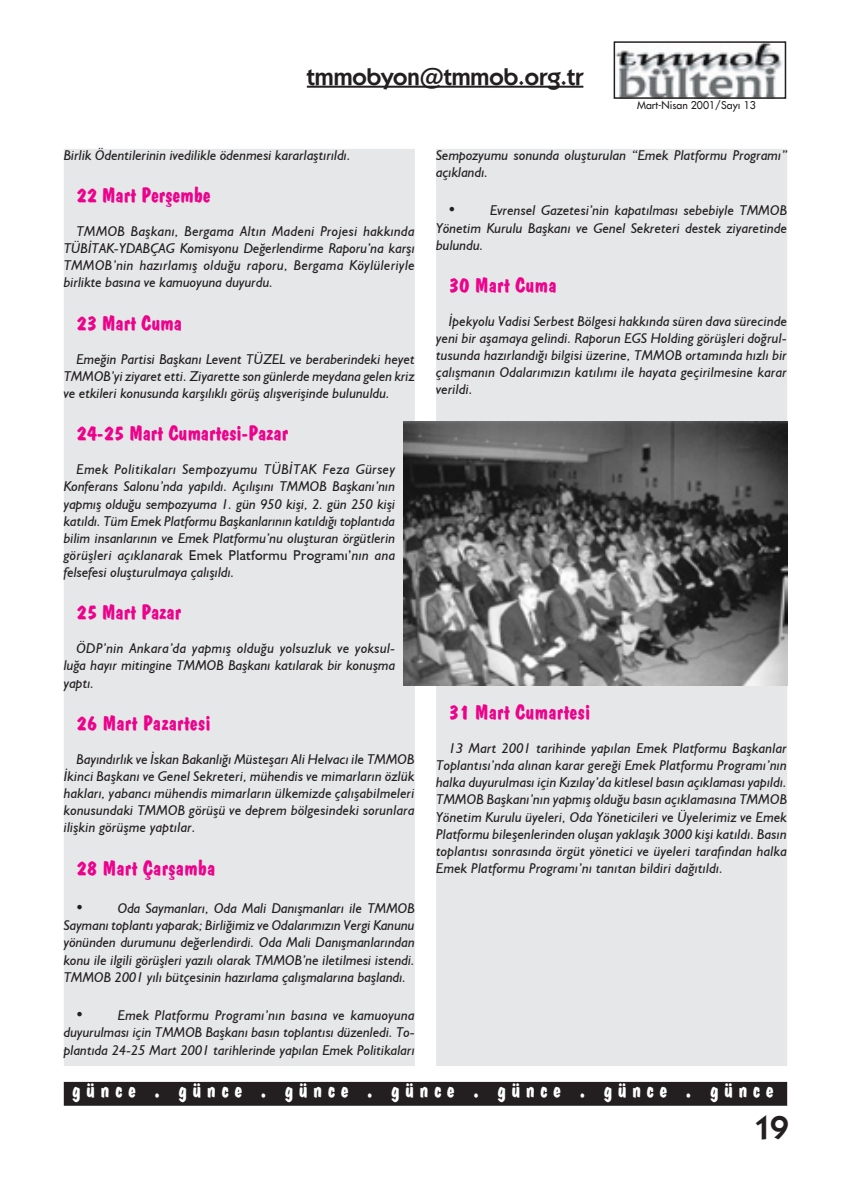
<style>
.page{position:relative;width:851px;height:1191px;background:#fff}
.page>*{position:absolute;margin:0;border:0;box-sizing:border-box;transform-origin:0 0}
.t1{font:600 33px "Kabel IT Cby BT";color:#231f20}
.t2{font:600 24px "Kabel IT Cby BT";color:#231f20}
.t3{font:21px "Dom Bold BT";color:#ed028c}
.t4{font:21px "Dom Bold BT";letter-spacing:.265em;color:#fff}
.t5{font:italic 14.25px/17.1px "Humanist 521 BT";color:#231f20;text-align:justify}
.t6{font:10.5px "Beatles";color:#231f20}
.s1{font-style:normal}
.s2{font-family:"Times New Roman";font-style:normal;font-size:18px}
</style>
<div class="page">
<img style="left:616px;top:44px;width:167px;height:52px">
<div style="left:613px;top:41px;width:173px;height:58px;border:2px solid #231f20"></div>
<hr style="left:307px;top:86px;width:276px;height:2px;background:#231f20">
<div style="left:64px;top:1082px;width:722px;height:23px;background:#231f20"></div>
<div style="left:64px;top:150px;width:350px;height:915px;background:#e6e7e9"></div>
<div style="left:64px;top:149px;width:351px;height:917px;border:2px solid #e6e7e9"></div>
<div style="left:437px;top:150px;width:349px;height:915px;background:#e6e7e9"></div>
<img style="left:404px;top:421px;width:383px;height:264px">
<h2 class="t2" style="left:307px;top:61px;width:278px">tmmobyon@tmmob.org.tr</h2>
<p class="t6" style="left:637px;top:98px;width:120px">Mart-Nisan 2001/Sayı 13</p>
<p class="t5" style="left:64px;top:146px;width:288px">Birlik Ödentilerinin ivedilikle ödenmesi kararlaþtýrýldý.</p>
<h3 class="t3" style="left:76px;top:182px;width:135px">22 Mart Perþembe</h3>
<p class="t5" style="left:64px;top:222px;width:352px;text-indent:13px">TMMOB Baþkaný, Bergama Altýn Madeni Projesi hakkýnda TÜBÝTAK-YDABÇAG Komisyonu Deðerlendirme Raporu’na karþý TMMOB’nin hazýrlamýþ olduðu raporu, Bergama Köylüleriyle birlikte basýna ve kamuoyuna duyurdu.</p>
<h3 class="t3" style="left:76px;top:310px;width:107px">23 Mart Cuma</h3>
<p class="t5" style="left:64px;top:350px;width:352px;text-indent:13px">Emeðin Partisi Baþkaný Levent TÜZEL ve beraberindeki heyet TMMOB’yi ziyaret etti. Ziyarette son günlerde meydana gelen kriz ve etkileri konusunda karþýlýklý görüþ alýþveriþinde bulunuldu.</p>
<h3 class="t3" style="left:76px;top:420px;width:213px">24-25 Mart Cumartesi-Pazar</h3>
<p class="t5" style="left:64px;top:461px;width:333px;text-indent:13px">Emek Politikalarý Sempozyumu TÜBÝTAK Feza Gürsey Konferans Salonu’nda yapýldý. Açýlýþýný TMMOB Baþkaný’nýn yapmýþ olduðu sempozyuma 1. gün 950 kiþi, 2. gün 250 kiþi katýldý. Tüm Emek Platformu Baþkanlarýnýn katýldýðý toplantýda bilim insanlarýnýn ve Emek Platformu’nu oluþturan örgütlerin görüþleri açýklanarak <span class="s1">Emek Platformu Programý’</span>nýn ana felsefesi oluþturulmaya çalýþýldý.</p>
<h3 class="t3" style="left:76px;top:599px;width:106px">25 Mart Pazar</h3>
<p class="t5" style="left:64px;top:639px;width:333px;text-indent:13px">ÖDP’nin Ankara’da yapmýþ olduðu yolsuzluk ve yoksul&shy;luða hayýr mitingine TMMOB Baþkaný katýlarak bir konuþma yaptý.</p>
<h3 class="t3" style="left:76px;top:710px;width:135px">26 Mart Pazartesi</h3>
<p class="t5" style="left:64px;top:750px;width:352px;text-indent:13px">Bayýndýrlýk ve Ýskan Bakanlýðý Müsteþarý Ali Helvacý ile TMMOB Ýkinci Baþkaný ve Genel Sekreteri, mühendis ve mimarlarýn özlük haklarý, yabancý mühendis mimarlarýn ülkemizde çalýþabilmeleri konusundaki TMMOB görüþü ve deprem bölgesindeki sorunlara iliþkin görüþme yaptýlar.</p>
<h3 class="t3" style="left:76px;top:854px;width:140px">28 Mart Çarþamba</h3>
<p class="t5" style="left:64px;top:899px;width:352px;text-indent:13px"><span class="s2">•</span> Oda Saymanlarý, Oda Mali Danýþmanlarý ile TMMOB Saymaný toplantý yaparak; Birliðimiz ve Odalarýmýzýn Vergi Kanunu yönünden durumunu deðerlendirdi. Oda Mali Danýþmanlarýndan konu ile ilgili görüþleri yazýlý olarak TMMOB’ne iletilmesi istendi.<br>TMMOB 2001 yýlý bütçesinin hazýrlama çalýþmalarýna baþlandý.</p>
<p class="t5" style="left:64px;top:1006px;width:352px;text-indent:13px"><span class="s2">•</span> Emek Platformu Programý’nýn basýna ve kamuoyuna duyurulmasý için TMMOB Baþkaný basýn toplantýsý düzenledi. To&shy;plantýda 24-25 Mart 2001 tarihlerinde yapýlan Emek Politikalarý</p>
<p class="t5" style="left:436px;top:146px;width:352px">Sempozyumu sonunda oluþturulan “Emek Platformu Programý” açýklandý.</p>
<p class="t5" style="left:436px;top:202px;width:352px;text-indent:13px"><span class="s2">•</span> Evrensel Gazetesi’nin kapatýlmasý sebebiyle TMMOB Yönetim Kurulu Baþkaný ve Genel Sekreteri destek ziyaretinde bulundu.</p>
<h3 class="t3" style="left:449px;top:272px;width:109px">30 Mart Cuma</h3>
<p class="t5" style="left:436px;top:312px;width:352px;text-indent:13px">Ýpekyolu Vadisi Serbest Bölgesi hakkýnda süren dava sürecinde yeni bir aþamaya gelindi. Raporun EGS Holding görüþleri doðrul&shy;tusunda hazýrlandýðý bilgisi üzerine, TMMOB ortamýnda hýzlý bir çalýþmanýn Odalarýmýzýn katýlýmý ile hayata geçirilmesine karar verildi.</p>
<h3 class="t3" style="left:449px;top:699px;width:143px">31 Mart Cumartesi</h3>
<p class="t5" style="left:436px;top:739px;width:352px;text-indent:13px">13 Mart 2001 tarihinde yapýlan Emek Platformu Baþkanlar Toplantýsý’nda alýnan karar gereði Emek Platformu Programý’nýn halka duyurulmasý için Kýzýlay’da kitlesel basýn açýklamasý yapýldý.<br>TMMOB Baþkaný’nýn yapmýþ olduðu basýn açýklamasýna TMMOB Yönetim Kurulu üyeleri, Oda Yöneticileri ve Üyelerimiz ve Emek Platformu bileþenlerinden oluþan yaklaþýk 3000 kiþi katýldý. Basýn toplantýsý sonrasýnda örgüt yönetici ve üyeleri tarafýndan halka Emek Platformu Programý’ný tanýtan bildiri daðýtýldý.</p>
<h3 class="t4" style="left:72px;top:1076px;width:702px">günce . günce . günce . günce . günce . günce . günce</h3>
<h1 class="t1" style="left:753px;top:1107px;width:36px">19</h1>
</div>
